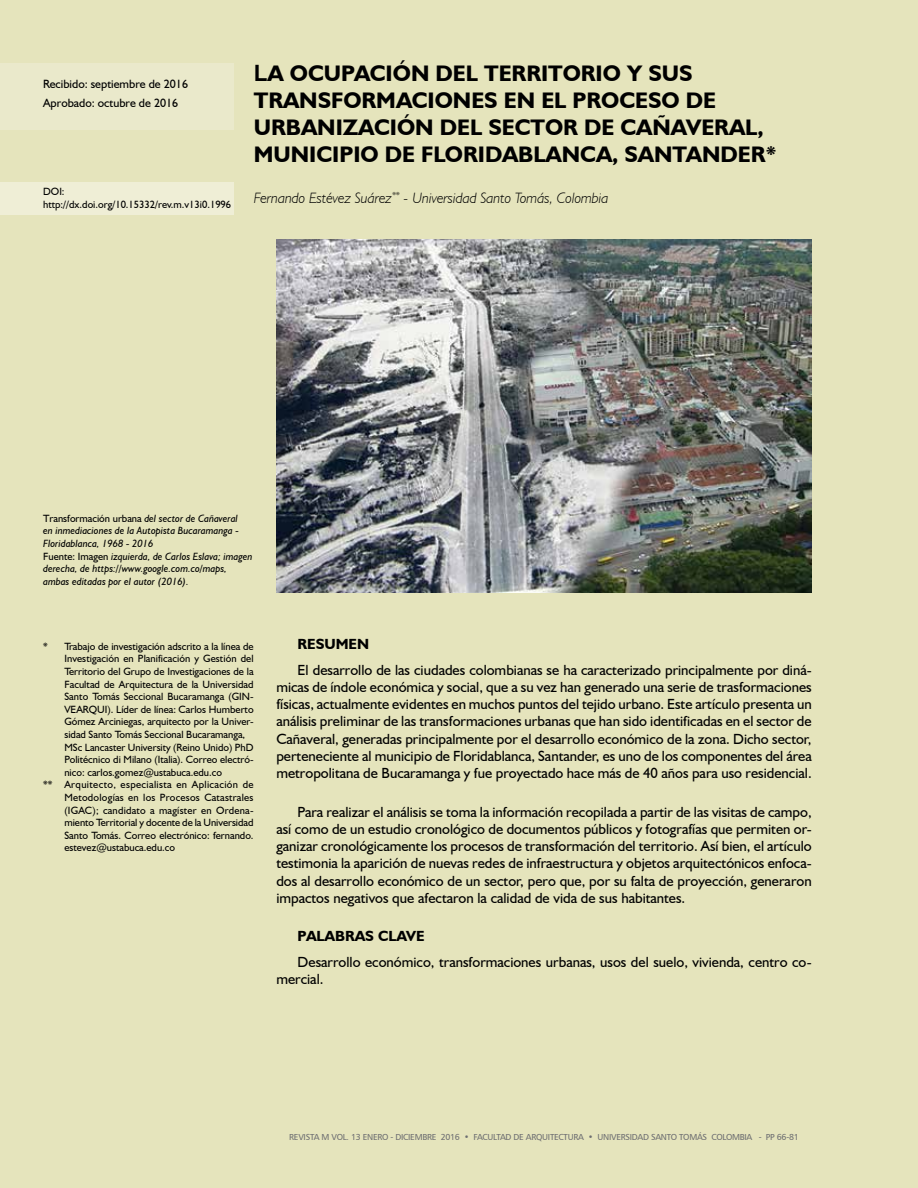
<style>
.page{position:relative;width:918px;height:1188px;background:#fff}
.page>*{position:absolute;margin:0;border:0;box-sizing:border-box;transform-origin:0 0}
.t1{font:700 22.5px/27px "Humanist 521 BT";color:#000}
.t2{font:italic 300 15px "Humanist 521 BT";color:#000}
.t3{font:14.7px/17.2px "Humanist 521 BT";color:#000;text-align:justify}
.t4{font:700 14.7px "Humanist 521 BT";color:#000}
.t5{font:12px/18.8px "Humanist 521 BT";color:#000}
.t6{font:10.5px/12.6px "Humanist 521 BT";color:#000}
.t7{font:italic 10.5px/12.6px "Humanist 521 BT";color:#000}
.t8{font:10.5px "Humanist 521 BT";letter-spacing:.02em;color:#000}
.t9{font:10.5px "Humanist 521 BT";letter-spacing:.035em;color:#000}
.t10{font:8.7px "Humanist 777 BT Roman B";letter-spacing:-.03em;color:#6d6e71}
.s1{font-family:"Arial"}
.s2{font-style:normal}
</style>
<div class="page">
<div style="left:0;top:0;width:917px;height:1188px;background:#e5e4bc"></div>
<div style="left:0;top:64px;width:233px;height:66px;background:#eae9cb"></div>
<div style="left:0;top:182px;width:233px;height:33px;background:#efeed6"></div>
<img style="left:276px;top:240px;width:536px;height:352px">
<p class="t5" style="left:43px;top:74px;width:146px">Recibido: septiembre de 2016<br>Aprobado: octubre de 2016</p>
<p class="t6" style="left:43px;top:185px;width:190px">DOI: http://dx.doi.org/10.15332/rev.m.v13i0.1996</p>
<h1 class="t1" style="left:254px;top:59px;width:525px"><span class="s1">L</span>A OCUPACIÓN DEL TERRITORIO Y SUS TRANSFORMACIONES EN EL PROCESO DE URBANIZACIÓN DEL SECTOR DE CAÑAVERAL, MUNICIPIO DE FLORIDABLANCA, SANTANDER*</h1>
<p class="t2" style="left:254px;top:189px;width:356px">Fernando Estévez Suárez<sup>**</sup> - Universidad Santo Tomás, Colombia</p>
<p class="t7" style="left:43px;top:512px;width:211px"><span class="s2">Transformación urbana</span> del sector de Cañaveral<br>en inmediaciones de la Autopista Bucaramanga - Floridablanca, 1968 - 2016<br><span class="s2">Fuente: Imagen</span> izquierda, de Carlos Eslava; imagen derecha, de https://www.google.com.co/maps, ambas editadas por el autor (2016).</p>
<p class="t6" style="left:43px;top:640px;width:212px">* Trabajo de investigación adscrito a la línea de</p>
<p class="t6" style="left:64px;top:652px;width:191px">Investigación en Planificación y Gestión del</p>
<p class="t6" style="left:64px;top:665px;width:191px">Territorio del Grupo de Investigaciones de la</p>
<p class="t6" style="left:64px;top:678px;width:191px">Facultad de Arquitectura de la Universidad</p>
<p class="t6" style="left:64px;top:690px;width:191px">Santo Tomás Seccional Bucaramanga (GIN-</p>
<p class="t6" style="left:64px;top:703px;width:191px">VEARQUI). Líder de línea: Carlos Humberto</p>
<p class="t6" style="left:64px;top:715px;width:191px">Gómez Arciniegas, arquitecto por la Univer-</p>
<p class="t6" style="left:64px;top:728px;width:182px">sidad Santo Tomás Seccional Bucaramanga,</p>
<p class="t6" style="left:64px;top:741px;width:191px">MSc Lancaster University (Reino Unido) PhD</p>
<p class="t6" style="left:64px;top:753px;width:191px">Politécnico di Milano (Italia). Correo electró-</p>
<p class="t6" style="left:64px;top:766px;width:159px">nico: carlos.gomez@ustabuca.edu.co</p>
<p class="t9" style="left:43px;top:778px;width:212px">** Arquitecto, especialista en Aplicación de</p>
<p class="t8" style="left:64px;top:791px;width:191px">Metodologías en los Procesos Catastrales</p>
<p class="t8" style="left:64px;top:804px;width:191px">(IGAC); candidato a magíster en Ordena-</p>
<p class="t6" style="left:64px;top:816px;width:191px">miento Territorial y docente de la Universidad</p>
<p class="t6" style="left:64px;top:829px;width:191px">Santo Tomás. Correo electrónico: fernando.</p>
<p class="t6" style="left:64px;top:841px;width:112px">estevez@ustabuca.edu.co</p>
<p class="t4" style="left:298px;top:635px;width:73px">RESUMEN</p>
<p class="t3" style="left:276px;top:661px;width:537px;text-indent:21px">El desarrollo de las ciudades colombianas se ha caracterizado principalmente por diná&shy;micas de índole económica y social, que a su vez han generado una serie de trasformaciones físicas, actualmente evidentes en muchos puntos del tejido urbano. Este artículo presenta un análisis preliminar de las transformaciones urbanas que han sido identificadas en el sector de Cañaveral, generadas principalmente por el desarrollo económico de la zona. Dicho sector, perteneciente al municipio de Floridablanca, Santander, es uno de los componentes del área metropolitana de Bucaramanga y fue proyectado hace más de 40 años para uso residencial.</p>
<p class="t3" style="left:276px;top:803px;width:537px;text-indent:21px">Para realizar el análisis se toma la información recopilada a partir de las visitas de campo, así como de un estudio cronológico de documentos públicos y fotografías que permiten or&shy;ganizar cronológicamente los procesos de transformación del territorio. Así bien, el artículo testimonia la aparición de nuevas redes de infraestructura y objetos arquitectónicos enfoca&shy;dos al desarrollo económico de un sector, pero que, por su falta de proyección, generaron impactos negativos que afectaron la calidad de vida de sus habitantes.</p>
<p class="t4" style="left:298px;top:927px;width:129px">PALABRAS CLAVE</p>
<p class="t3" style="left:276px;top:953px;width:537px;text-indent:21px">Desarrollo económico, transformaciones urbanas, usos del suelo, vivienda, centro co&shy;mercial.</p>
<p class="t10" style="left:289px;top:1132px;width:511px">REVISTA M VOL. 13 ENERO - DICIEMBRE 2016 • FACULTAD DE ARQUITECTURA • UNIVERSIDAD SANTO TOMÁS COLOMBIA - PP 66-81</p>
</div>
